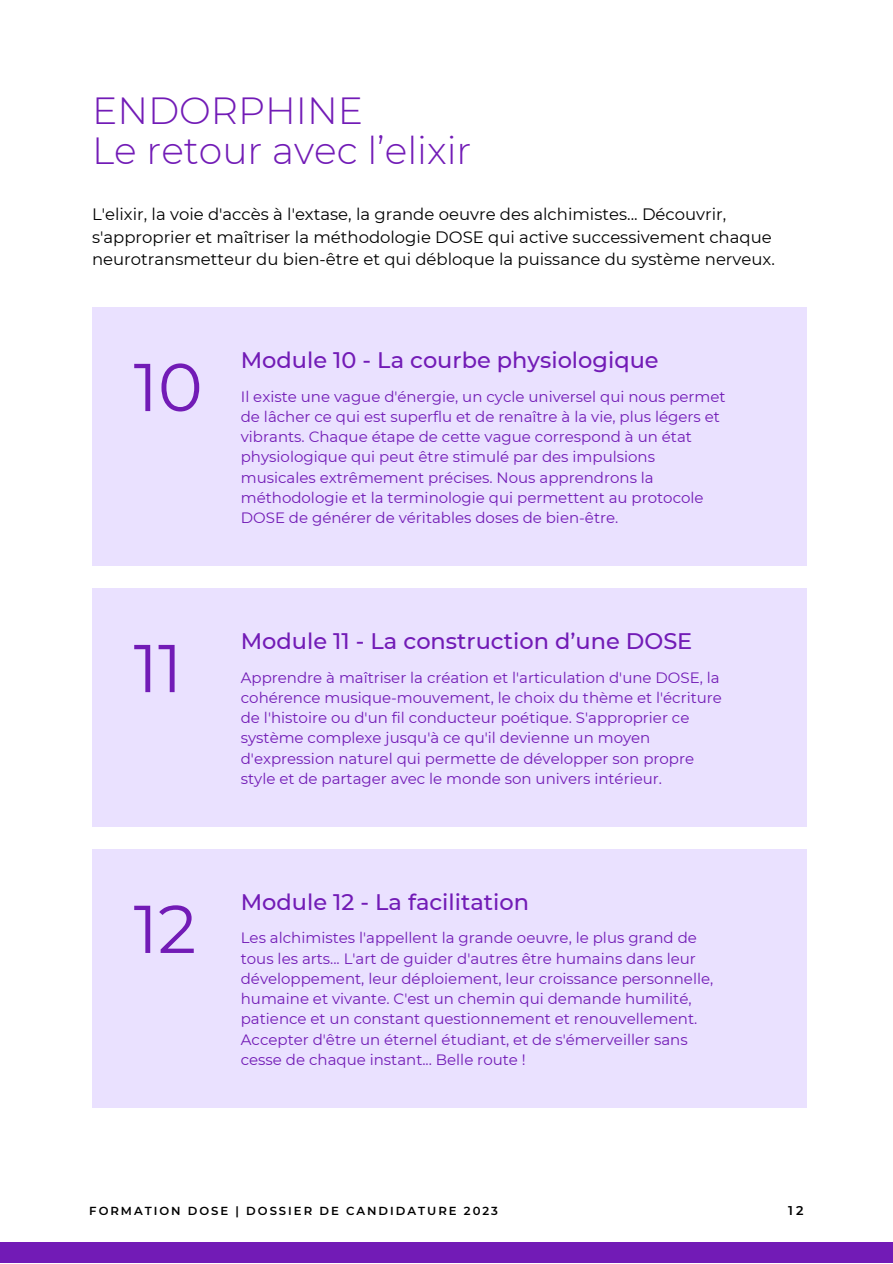
<style>
.page{position:relative;width:893px;height:1264px;background:#fff}
.page>*{position:absolute;margin:0;border:0;box-sizing:border-box;transform-origin:0 0}
.t1{font:67.5px "Montserrat";color:#721bb6}
.t2{font:300 37.8px "Montserrat";color:#721bb6}
.t3{font:500 22.5px "Montserrat";color:#721bb6}
.t4{font:16.5px/22.5px "Montserrat";color:#000}
.t5{font:15px/20.2px "Montserrat";color:#721bb6}
.t6{font:600 12.75px "Montserrat";color:#000}
.t7{font:600 11.7px "Montserrat";letter-spacing:.17em;color:#000}
</style>
<div class="page">
<div style="left:92px;top:308px;width:714px;height:258px;background:#eae1ff"></div>
<div style="left:0;top:1242px;width:892px;height:20px;background:#721bb6"></div>
<div style="left:92px;top:588px;width:714px;height:239px;background:#eae1ff"></div>
<div style="left:92px;top:849px;width:714px;height:259px;background:#eae1ff"></div>
<p class="t2" style="left:92px;top:88px;width:272px">ENDORPHINE</p>
<p class="t2" style="left:92px;top:127px;width:381px">Le retour avec l’elixir</p>
<p class="t4" style="left:92px;top:203px;width:684px">L'elixir, la voie d'accès à l'extase, la grande oeuvre des alchimistes... Découvrir, s'approprier et maîtriser la méthodologie DOSE qui active successivement chaque neurotransmetteur du bien-être et qui débloque la puissance du système nerveux.</p>
<p class="t1" style="left:134px;top:346px;width:70px">10</p>
<p class="t3" style="left:241px;top:346px;width:419px">Module 10 - La courbe physiologique</p>
<p class="t5" style="left:241px;top:386px;width:486px">Il existe une vague d'énergie, un cycle universel qui nous permet de lâcher ce qui est superflu et de renaître à la vie, plus légers et vibrants. Chaque étape de cette vague correspond à un état physiologique qui peut être stimulé par des impulsions musicales extrêmement précises. Nous apprendrons la méthodologie et la terminologie qui permettent au protocole DOSE de générer de véritables doses de bien-être.</p>
<p class="t1" style="left:134px;top:626px;width:50px">11</p>
<p class="t1" style="left:134px;top:887px;width:64px">12</p>
<p class="t3" style="left:241px;top:627px;width:453px">Module 11 - La construction d’une DOSE</p>
<p class="t5" style="left:241px;top:667px;width:482px">Apprendre à maîtriser la création et l'articulation d'une DOSE, la cohérence musique-mouvement, le choix du thème et l'écriture de l'histoire ou d'un fil conducteur poétique. S'approprier ce système complexe jusqu'à ce qu'il devienne un moyen d'expression naturel qui permette de développer son propre style et de partager avec le monde son univers intérieur.</p>
<p class="t3" style="left:241px;top:887px;width:290px">Module 12 - La facilitation</p>
<p class="t5" style="left:241px;top:927px;width:474px">Les alchimistes l'appellent la grande oeuvre, le plus grand de tous les arts... L'art de guider d'autres être humains dans leur développement, leur déploiement, leur croissance personnelle, humaine et vivante. C'est un chemin qui demande humilité, patience et un constant questionnement et renouvellement.<br>Accepter d'être un éternel étudiant, et de s'émerveiller sans cesse de chaque instant... Belle route !</p>
<p class="t7" style="left:89px;top:1203px;width:410px">FORMATION DOSE | DOSSIER DE CANDIDATURE 2023</p>
<p class="t6" style="left:788px;top:1202px;width:17px">12</p>
</div>
